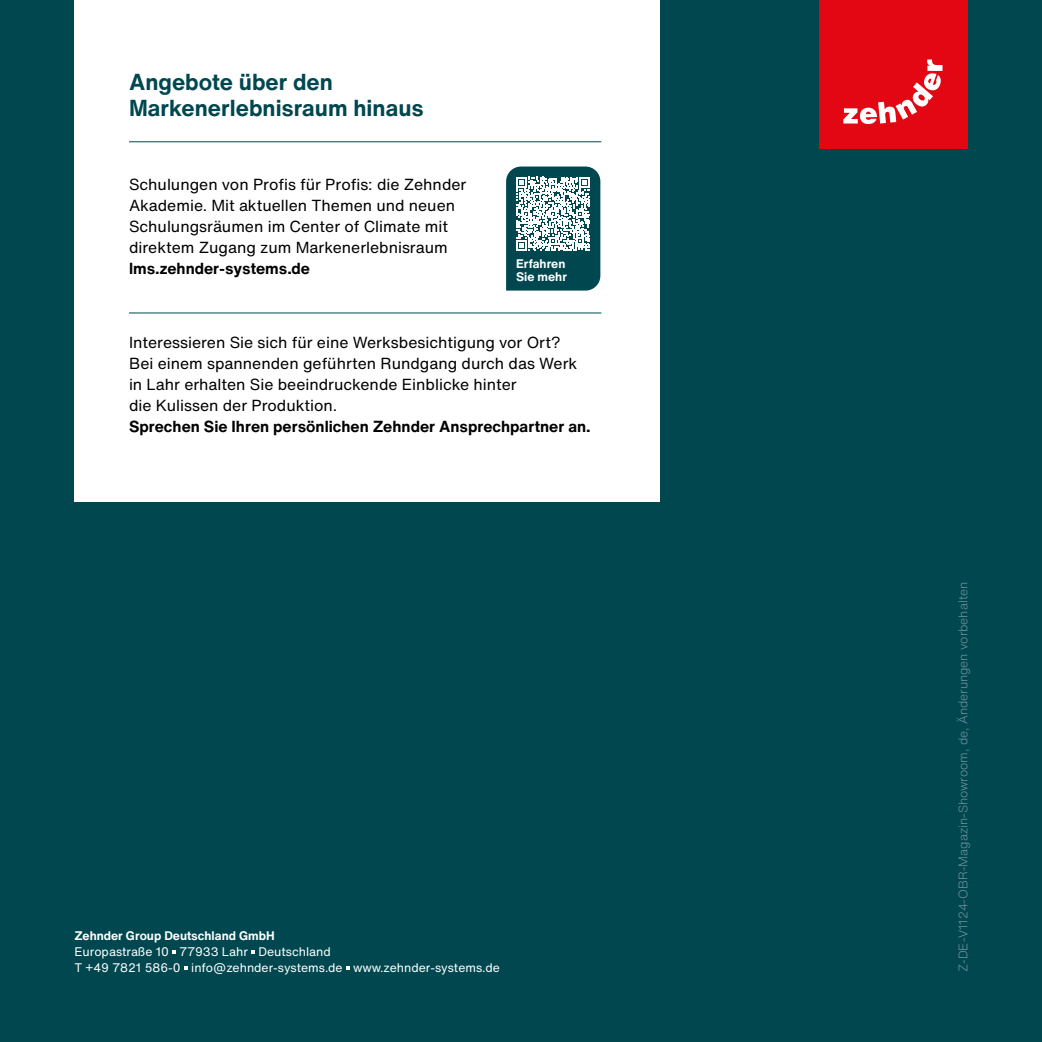
<style>
.page{position:relative;width:1042px;height:1042px;background:#00474f}
.page>*{position:absolute;margin:0;border:0;box-sizing:border-box;transform-origin:0 0}
.t1{font:700 22.75px/26.2px "Helvetica Now Text";color:#00474f}
.t2{font:15.75px/21px "Helvetica Now Text";color:#000}
.t3{font:700 15.75px "Helvetica Now Text";color:#000}
.t4{font:12.25px/15.8px "Helvetica Now Text";color:#fff}
.t5{font:300 12.25px "Helvetica Now Text";color:#78959d}
.t6{font:700 12.25px/13.1px "Helvetica Now Text";color:#fff}
</style>
<div class="page">
<div style="left:819px;top:0;width:148px;height:149px;background:#e30613"></div>
<svg style="left:843px;top:59px;width:99px;height:65px"></svg>
<div style="left:74px;top:0;width:586px;height:501px;background:#fff"></div>
<svg style="left:506px;top:167px;width:94px;height:124px"></svg>
<hr style="left:129px;top:141px;width:472px;height:1px;background:#00474f">
<hr style="left:129px;top:312px;width:472px;height:1px;background:#00474f">
<svg style="left:173px;top:950px;width:3px;height:4px"></svg>
<svg style="left:251px;top:950px;width:4px;height:4px"></svg>
<svg style="left:184px;top:966px;width:4px;height:3px"></svg>
<h1 class="t1" style="left:129px;top:69px;width:296px">Angebote über den<br>Markenerlebnisraum hinaus</h1>
<p class="t2" style="left:129px;top:174px;width:339px">Schulungen von Profis für Profis: die Zehnder Akademie. Mit aktuellen Themen und neuen Schulungsräumen im Center of Climate mit direktem Zugang zum Markenerlebnisraum</p>
<p class="t3" style="left:129px;top:258px;width:183px">lms.zehnder-systems.de</p>
<p class="t6" style="left:516px;top:257px;width:52px">Erfahren<br>Sie mehr</p>
<p class="t2" style="left:129px;top:332px;width:450px">Interessieren Sie sich für eine Werksbesichtigung vor Ort?<br>Bei einem spannenden geführten Rundgang durch das Werk in Lahr erhalten Sie beeindruckende Einblicke hinter<br>die Kulissen der Produktion.</p>
<p class="t3" style="left:129px;top:416px;width:463px">Sprechen Sie Ihren persönlichen Zehnder Ansprechpartner an.</p>
<p class="t6" style="left:74px;top:929px;width:202px">Zehnder Group Deutschland GmbH</p>
<p class="t4" style="left:74px;top:944px;width:427px">Europastraße 10 77933 Lahr Deutschland<br>T +49 7821 586-0 info@zehnder-systems.de www.zehnder-systems.de</p>
<p class="t5" style="left:955px;top:972px;width:391px;rotate:-90deg">Z-DE-V1124-OBR-Magazin-Showroom, de, Änderungen vorbehalten</p>
</div>
